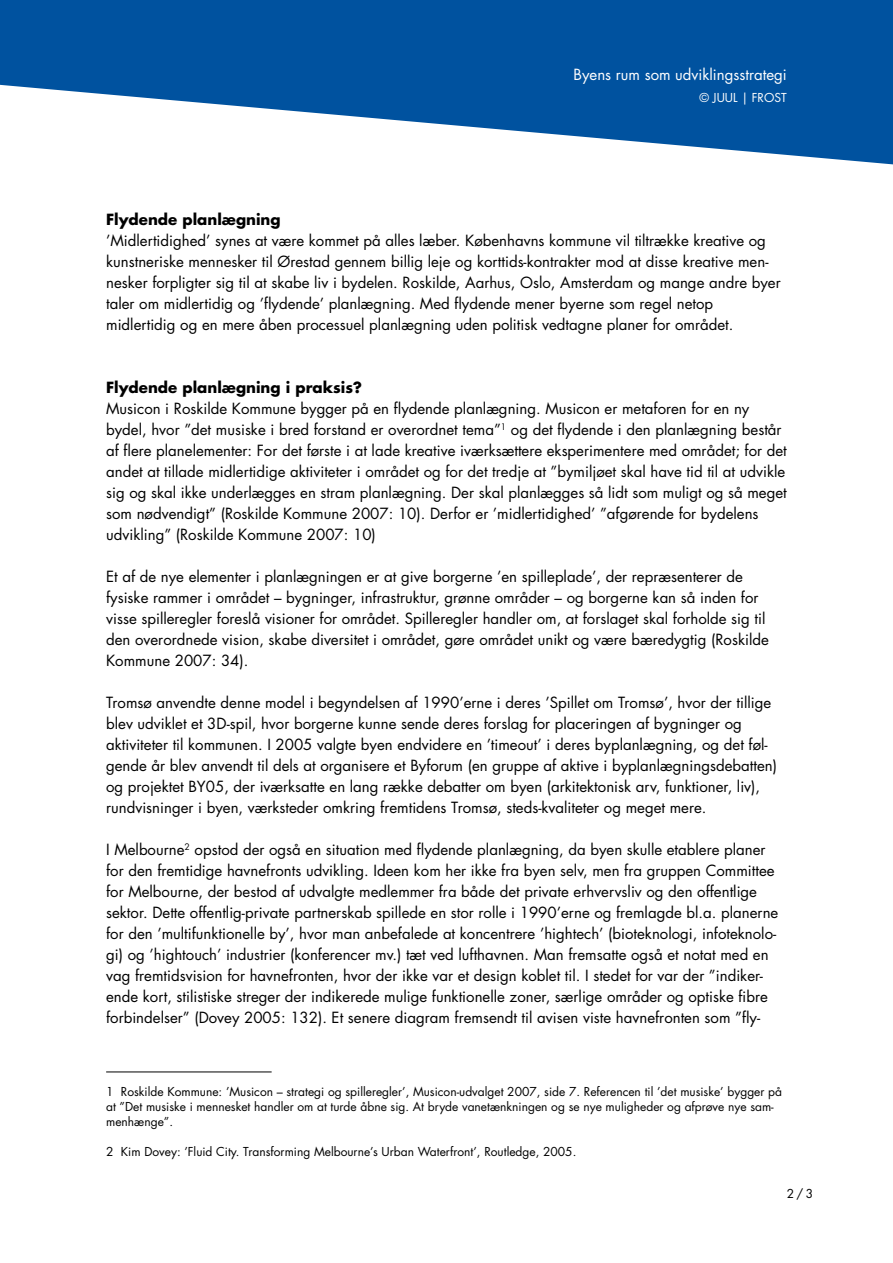
<style>
.page{position:relative;width:893px;height:1263px;background:#fff}
.page>*{position:absolute;margin:0;border:0;box-sizing:border-box;transform-origin:0 0}
.t1{font:15px/21px "Futura";color:#000}
.t2{font:700 15px "Futura";color:#000}
.t3{font:15px "Futura";color:#fff}
.t4{font:12px/15px "Futura";color:#000}
.t5{font:12px "Futura";color:#fff}
</style>
<div class="page">
<svg style="left:0;top:0;width:892px;height:165px;fill:#00529f"></svg>
<hr style="left:106px;top:1072px;width:165px;height:1px;background:#000">
<p class="t3" style="left:573px;top:68px;width:215px">Byens rum som udviklingsstrategi</p>
<p class="t5" style="left:699px;top:92px;width:89px">© JUUL | FROST</p>
<p class="t2" style="left:106px;top:212px;width:176px">Flydende planlægning</p>
<p class="t1" style="left:106px;top:231px;width:676px">’Midlertidighed’ synes at være kommet på alles læber. Københavns kommune vil tiltrække kreative og kunstneriske mennesker til Ørestad gennem billig leje og korttids-kontrakter mod at disse kreative men&shy;nesker forpligter sig til at skabe liv i bydelen. Roskilde, Aarhus, Oslo, Amsterdam og mange andre byer taler om midlertidig og ’flydende’ planlægning. Med flydende mener byerne som regel netop midlertidig og en mere åben processuel planlægning uden politisk vedtagne planer for området.</p>
<p class="t2" style="left:106px;top:380px;width:257px">Flydende planlægning i praksis?</p>
<p class="t1" style="left:106px;top:399px;width:682px">Musicon i Roskilde Kommune bygger på en flydende planlægning. Musicon er metaforen for en ny bydel, hvor ”det musiske i bred forstand er overordnet tema”<sup>1</sup> og det flydende i den planlægning består af flere planelementer: For det første i at lade kreative iværksættere eksperimentere med området; for det andet at tillade midlertidige aktiviteter i området og for det tredje at ”bymiljøet skal have tid til at udvikle sig og skal ikke underlægges en stram planlægning. Der skal planlægges så lidt som muligt og så meget som nødvendigt” (Roskilde Kommune 2007: 10). Derfor er ’midlertidighed’ ”afgørende for bydelens udvikling” (Roskilde Kommune 2007: 10)</p>
<p class="t1" style="left:106px;top:567px;width:664px">Et af de nye elementer i planlægningen er at give borgerne ’en spilleplade’, der repræsenterer de fysiske rammer i området – bygninger, infrastruktur, grønne områder – og borgerne kan så inden for visse spilleregler foreslå visioner for området. Spilleregler handler om, at forslaget skal forholde sig til den overordnede vision, skabe diversitet i området, gøre området unikt og være bæredygtig (Roskilde Kommune 2007: 34).</p>
<p class="t1" style="left:106px;top:693px;width:672px">Tromsø anvendte denne model i begyndelsen af 1990’erne i deres ’Spillet om Tromsø’, hvor der tillige blev udviklet et 3D-spil, hvor borgerne kunne sende deres forslag for placeringen af bygninger og aktiviteter til kommunen. I 2005 valgte byen endvidere en ’timeout’ i deres byplanlægning, og det føl&shy;gende år blev anvendt til dels at organisere et Byforum (en gruppe af aktive i byplanlægningsdebatten) og projektet BY05, der iværksatte en lang række debatter om byen (arkitektonisk arv, funktioner, liv), rundvisninger i byen, værksteder omkring fremtidens Tromsø, steds-kvaliteter og meget mere.</p>
<p class="t1" style="left:106px;top:840px;width:673px">I Melbourne<sup>2</sup> opstod der også en situation med flydende planlægning, da byen skulle etablere planer for den fremtidige havnefronts udvikling. Ideen kom her ikke fra byen selv, men fra gruppen Committee for Melbourne, der bestod af udvalgte medlemmer fra både det private erhvervsliv og den offentlige sektor. Dette offentlig-private partnerskab spillede en stor rolle i 1990’erne og fremlagde bl.a. planerne for den ’multifunktionelle by’, hvor man anbefalede at koncentrere ’hightech’ (bioteknologi, infoteknolo&shy;gi) og ’hightouch’ industrier (konferencer mv.) tæt ved lufthavnen. Man fremsatte også et notat med en vag fremtidsvision for havnefronten, hvor der ikke var et design koblet til. I stedet for var der ”indiker&shy;ende kort, stilistiske streger der indikerede mulige funktionelle zoner, særlige områder og optiske fibre forbindelser” (Dovey 2005: 132). Et senere diagram fremsendt til avisen viste havnefronten som ”fly-</p>
<p class="t4" style="left:106px;top:1085px;width:677px">1 Roskilde Kommune: ’Musicon – strategi og spilleregler’, Musicon-udvalget 2007, side 7. Referencen til ’det musiske’ bygger på at ”Det musiske i mennesket handler om at turde åbne sig. At bryde vanetænkningen og se nye muligheder og afprøve nye sam&shy;menhænge”.</p>
<p class="t4" style="left:106px;top:1145px;width:472px">2 Kim Dovey: ’Fluid City. Transforming Melbourne’s Urban Waterfront’, Routledge, 2005.</p>
<p class="t4" style="left:786px;top:1187px;width:28px">2/3</p>
</div>
